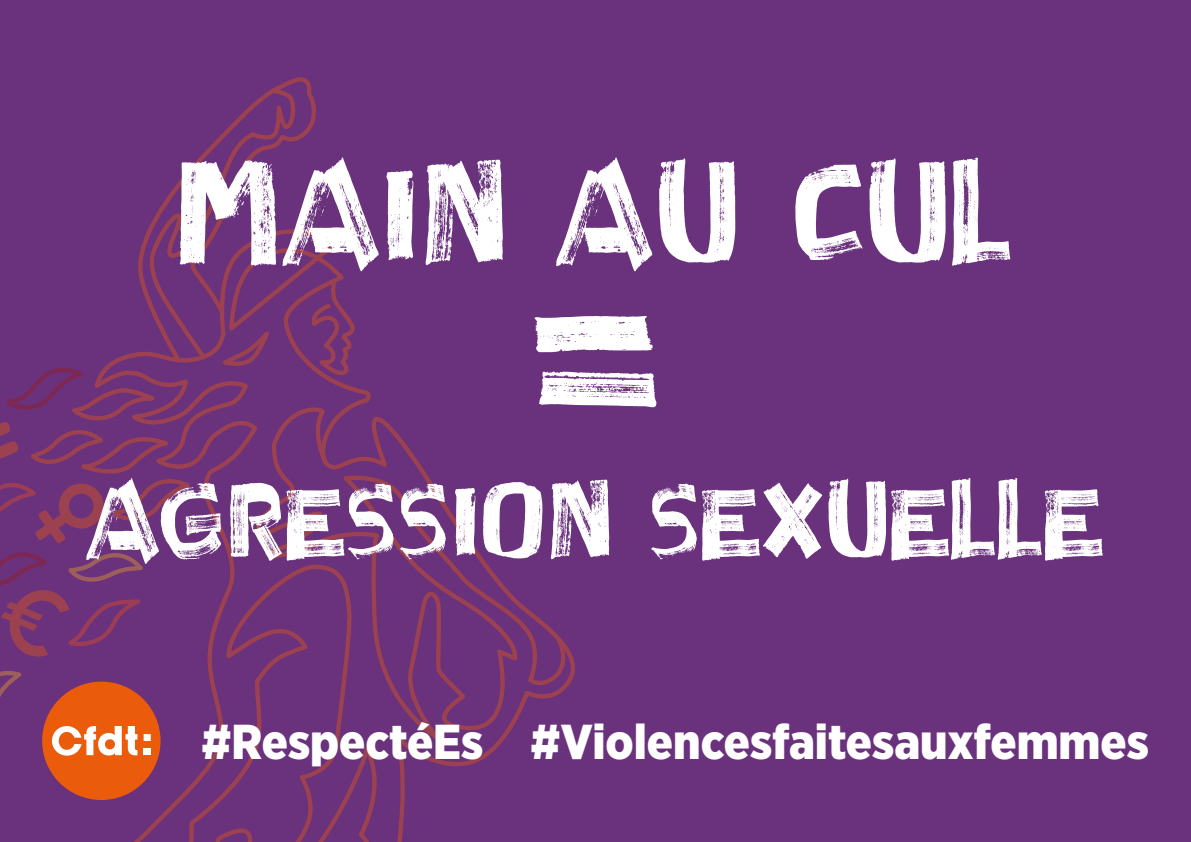
<style>
.page{position:relative;width:1191px;height:842px;background:#6a317c}
.page>*{position:absolute;margin:0;border:0;box-sizing:border-box;transform-origin:0 0}
.t1{font:90px "Decaying Felt Pen";color:#fff}
.t2{font:68px "Decaying Felt Pen";color:#fff}
.t3{font:900 49px "Gotham Narrow";color:#fff}
</style>
<div class="page">
<svg style="left:42px;top:326px;width:533px;height:516px"></svg>
<svg style="left:248px;top:402px;width:324px;height:340px"></svg>
<svg style="left:0;top:77px;width:354px;height:580px"></svg>
<svg style="left:0;top:671px;width:22px;height:26px"></svg>
<svg style="left:534px;top:316px;width:122px;height:91px"></svg>
<h1 class="t1" style="left:177px;top:178px;width:839px">MAIN AU CUL</h1>
<h2 class="t2" style="left:86px;top:493px;width:1019px">AGRESSION SEXUELLE</h2>
<p class="t3" style="left:201px;top:710px;width:949px">#RespectéEs #Violencesfaitesauxfemmes</p>
</div>
